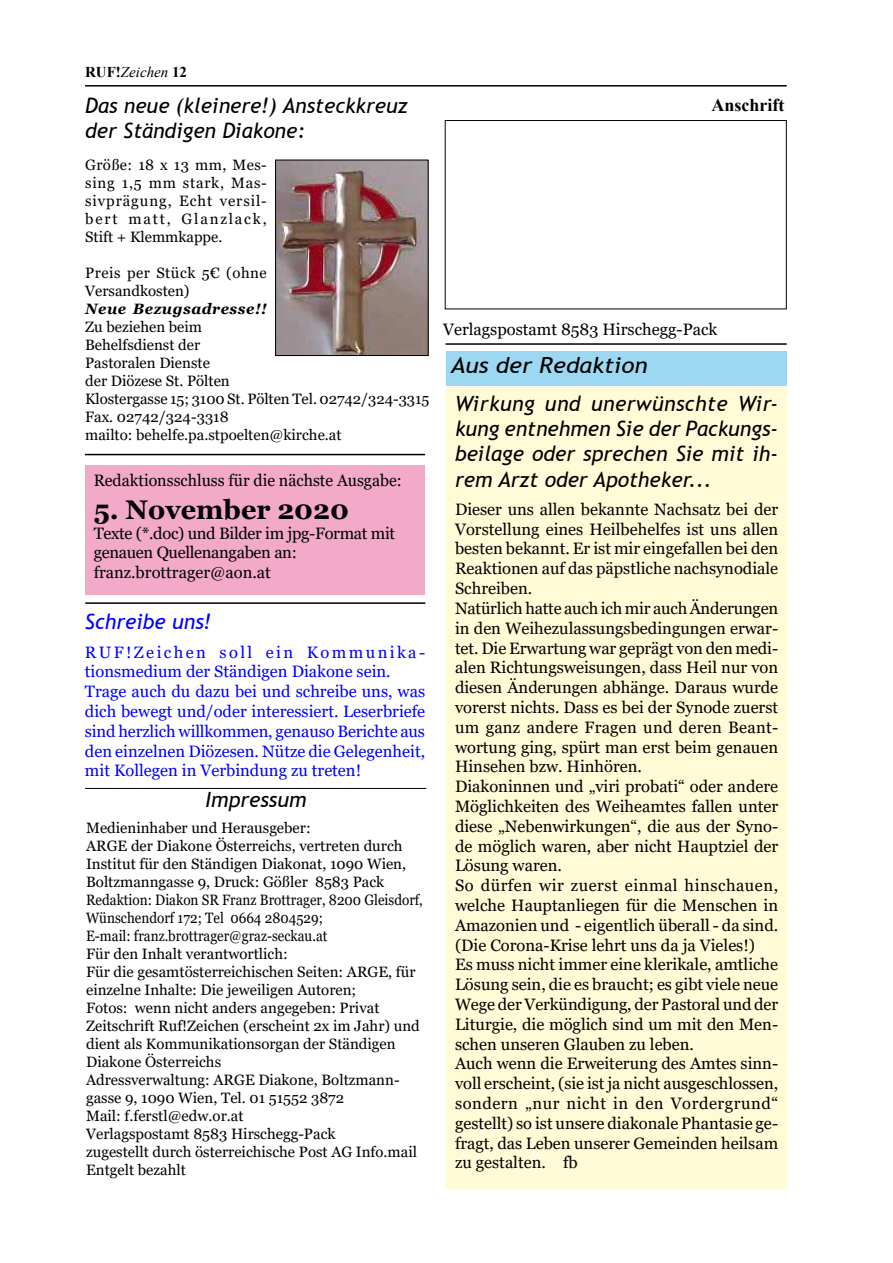
<style>
.page{position:relative;width:893px;height:1263px;background:#fff}
.page>*{position:absolute;margin:0;border:0;box-sizing:border-box;transform-origin:0 0}
.t1{font:700 27px "Georgia";color:#000}
.t2{font:italic 21.9px "Trebuchet MS";color:#000;scale:1.1 1}
.t3{font:italic 21px/25.2px "Trebuchet MS";color:#000}
.t4{font:italic 21px "Trebuchet MS";color:#00f}
.t5{font:700 18px "Times New Roman";color:#000}
.t6{font:16.5px/19.8px "Georgia";color:#000}
.t7{font:16.5px/19.8px "Georgia";color:#00f}
.t8{font:16.5px/19.8px "Georgia";letter-spacing:-.02em;color:#000}
.t9{font:15px/18px "Georgia";color:#000}
.t10{font:15px/18px "Georgia";letter-spacing:.035em;color:#000}
.t11{font:italic 700 15px "Georgia";letter-spacing:.035em;color:#000}
.t12{font:italic 15px "Times New Roman";color:#000}
.s1{font-weight:700;font-style:normal}
</style>
<div class="page">
<hr style="left:85px;top:85px;width:702px;height:2px;background:#000">
<div style="left:445px;top:120px;width:341px;height:189px;border:1px solid #000"></div>
<div style="left:85px;top:465px;width:340px;height:130px;background:#f2aac8"></div>
<hr style="left:85px;top:454px;width:340px;height:1px;background:#000">
<img style="left:277px;top:162px;width:149px;height:192px">
<div style="left:275px;top:160px;width:153px;height:196px;border:1px solid #000"></div>
<hr style="left:85px;top:602px;width:340px;height:2px;background:#000">
<hr style="left:85px;top:788px;width:341px;height:1px;background:#000">
<hr style="left:446px;top:343px;width:341px;height:2px;background:#000">
<div style="left:446px;top:351px;width:341px;height:35px;background:#9dd8f3"></div>
<div style="left:446px;top:387px;width:341px;height:801px;background:#fffbd6"></div>
<p class="t12" style="left:85px;top:62px;width:104px"><span class="s1">RUF!</span>Zeichen <span class="s1">12</span></p>
<p class="t3" style="left:85px;top:93px;width:324px">Das neue (kleinere!) Ansteckkreuz der Ständigen Diakone:</p>
<p class="t9" style="left:85px;top:156px;width:183px;text-align:justify">Größe: 18 x 13 mm, Mes&shy;sing 1,5 mm stark, Mas&shy;sivprägung, Echt versil&shy;bert matt, Glanzlack, Stift + Klemmkappe.</p>
<p class="t10" style="left:85px;top:264px;width:183px">Preis per Stück 5€ (ohne<br>Versandkosten)</p>
<p class="t11" style="left:85px;top:299px;width:183px">Neue Bezugsadresse!!</p>
<p class="t9" style="left:85px;top:318px;width:346px">Zu beziehen beim<br>Behelfsdienst der<br>Pastoralen Dienste<br>der Diözese St. Pölten<br>Klostergasse 15; 3100 St. Pölten Tel. 02742/324-3315<br>Fax. 02742/324-3318<br>mailto: behelfe.pa.stpoelten@kirche.at</p>
<p class="t6" style="left:94px;top:471px;width:310px">Redaktionsschluss für die nächste Ausgabe:</p>
<h1 class="t1" style="left:94px;top:492px;width:257px">5. November 2020</h1>
<p class="t8" style="left:94px;top:523px;width:303px">Texte (*.doc) und Bilder im jpg-Format mit genauen Quellenangaben an: franz.brottrager@aon.at</p>
<p class="t4" style="left:85px;top:609px;width:128px">Schreibe uns!</p>
<p class="t7" style="left:85px;top:642px;width:342px">RUF!Zeichen soll ein Kommunika&shy;tionsmedium der Ständigen Diakone sein.<br>Trage auch du dazu bei und schreibe uns, was dich bewegt und/oder interessiert. Leserbriefe sind herzlich willkommen, genauso Berichte aus den einzelnen Diözesen. Nütze die Gelegenheit, mit Kollegen in Verbindung zu treten!</p>
<p class="t3" style="left:205px;top:787px;width:103px">Impressum</p>
<p class="t9" style="left:86px;top:819px;width:338px">Medieninhaber und Herausgeber:<br>ARGE der Diakone Österreichs, vertreten durch Institut für den Ständigen Diakonat, 1090 Wien, Boltzmanngasse 9, Druck: Gößler 8583 Pack Redaktion: Diakon SR Franz Brottrager, 8200 Gleisdorf, Wünschendorf 172; Tel 0664 2804529;<br>E-mail: franz.brottrager@graz-seckau.at<br>Für den Inhalt verantwortlich:<br>Für die gesamtösterreichischen Seiten: ARGE, für einzelne Inhalte: Die jeweiligen Autoren;<br>Fotos: wenn nicht anders angegeben: Privat Zeitschrift Ruf!Zeichen (erscheint 2x im Jahr) und dient als Kommunikationsorgan der Ständigen Diakone Österreichs<br>Adressverwaltung: ARGE Diakone, Boltzmann&shy;gasse 9, 1090 Wien, Tel. 01 51552 3872<br>Mail: f.ferstl@edw.or.at<br>Verlagspostamt 8583 Hirschegg-Pack<br>zugestellt durch österreichische Post AG Info.mail Entgelt bezahlt</p>
<p class="t5" style="left:711px;top:92px;width:74px">Anschrift</p>
<p class="t6" style="left:443px;top:319px;width:276px">Verlagspostamt 8583 Hirschegg-Pack</p>
<h2 class="t2" style="left:451px;top:352px;width:180px">Aus der Redaktion</h2>
<p class="t3" style="left:455px;top:391px;width:325px;text-align:justify">Wirkung und unerwünschte Wir&shy;kung entnehmen Sie der Packungs&shy;beilage oder sprechen Sie mit ih&shy;rem Arzt oder Apotheker...</p>
<p class="t6" style="left:455px;top:500px;width:325px">Dieser uns allen bekannte Nachsatz bei der Vorstellung eines Heilbehelfes ist uns allen besten bekannt. Er ist mir eingefallen bei den Reaktionen auf das päpstliche nachsynodiale Schreiben.<br>Natürlich hatte auch ich mir auch Änderungen in den Weihezulassungsbedingungen erwar&shy;tet. Die Erwartung war geprägt von den medi&shy;alen Richtungsweisungen, dass Heil nur von diesen Änderungen abhänge. Daraus wurde vorerst nichts. Dass es bei der Synode zuerst um ganz andere Fragen und deren Beant&shy;wortung ging, spürt man erst beim genauen Hinsehen bzw. Hinhören.<br>Diakoninnen und „viri probati“ oder andere Möglichkeiten des Weiheamtes fallen unter diese „Nebenwirkungen“, die aus der Syno&shy;de möglich waren, aber nicht Hauptziel der Lösung waren.<br>So dürfen wir zuerst einmal hinschauen, welche Hauptanliegen für die Menschen in Amazonien und - eigentlich überall - da sind. (Die Corona-Krise lehrt uns da ja Vieles!)<br>Es muss nicht immer eine klerikale, amtliche Lösung sein, die es braucht; es gibt viele neue Wege der Verkündigung, der Pastoral und der Liturgie, die möglich sind um mit den Men&shy;schen unseren Glauben zu leben.<br>Auch wenn die Erweiterung des Amtes sinn&shy;voll erscheint, (sie ist ja nicht ausgeschlossen, sondern „nur nicht in den Vordergrund“ gestellt) so ist unsere diakonale Phantasie ge&shy;fragt, das Leben unserer Gemeinden heilsam zu gestalten. fb</p>
</div>
